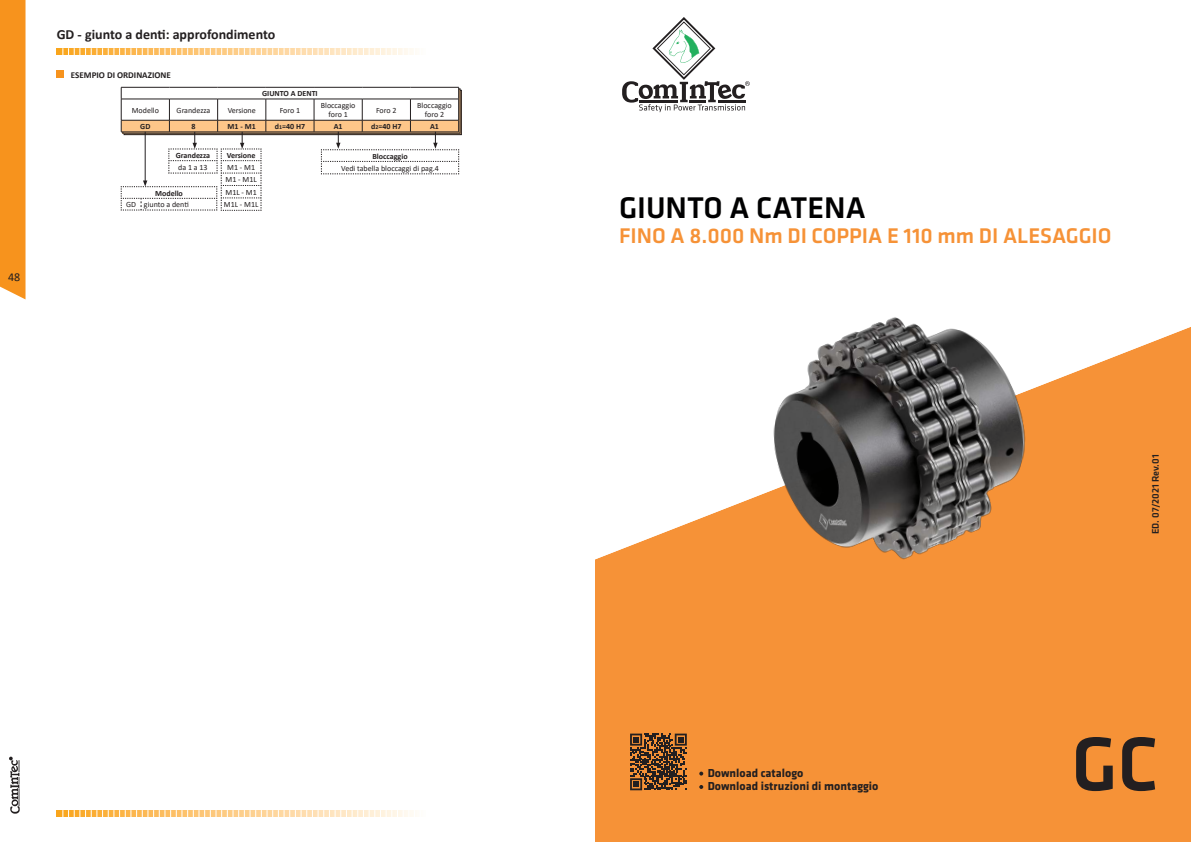
<style>
.page{position:relative;width:1191px;height:842px;background:#fff}
.page>*{position:absolute;margin:0;border:0;box-sizing:border-box;transform-origin:0 0}
.t1{font:500 78.8px "Klavika";color:#231f20}
.t2{font:500 31px "Klavika";color:#000001}
.t3{font:500 22px "Klavika";color:#f69237}
.t4{font:700 14px "Calibri";color:#231f20}
.t5{font:700 12px/13px "Klavika";color:#231f20}
.t6{font:12px "Calibri";color:#231f20}
.t7{font:500 10px "Klavika";letter-spacing:-.005em;color:#231f20}
.t8{font:700 9px "Calibri";color:#231f20}
.t9{font:8px/9.6px "Calibri";color:#231f20;text-align:center}
.t10{font:700 8px "Calibri";color:#231f20}
.s1{font-size:6px}
</style>
<div class="page">
<svg style="left:57px;top:811px;width:5px;height:5px"></svg>
<svg style="left:62px;top:810px;width:352px;height:7px;background:#fdd69d"></svg>
<svg style="left:9px;top:757px;width:11px;height:57px"></svg>
<div style="left:0;top:0;width:26px;height:299px;background:#f7931d"></div>
<div style="left:57px;top:71px;width:7px;height:7px;background:#f7931d"></div>
<svg style="left:57px;top:49px;width:5px;height:6px"></svg>
<svg style="left:62px;top:48px;width:352px;height:7px;background:#fdd69d"></svg>
<div style="left:595px;top:681px;width:596px;height:161px;background:#f69237"></div>
<svg style="left:595px;top:82px;width:596px;height:599px"></svg>
<svg style="left:630px;top:734px;width:57px;height:56px;background:#744b28"></svg>
<svg style="left:699px;top:772px;width:4px;height:3px"></svg>
<svg style="left:699px;top:785px;width:4px;height:4px"></svg>
<svg style="left:622px;top:17px;width:127px;height:95px"></svg>
<img style="left:666px;top:215px;width:454px;height:453px">
<svg style="left:121px;top:87px;width:338px;height:124px"></svg>
<h3 class="t6" style="left:8px;top:269px;width:14px">48</h3>
<p class="t4" style="left:57px;top:24px;width:220px">GD - giunto a denti: approfondimento</p>
<p class="t8" style="left:71px;top:68px;width:101px">ESEMPIO DI ORDINAZIONE</p>
<p class="t10" style="left:262px;top:88px;width:57px">GIUNTO A DENTI</p>
<p class="t9" style="left:132px;top:105px;width:29px">Modello</p>
<p class="t9" style="left:177px;top:105px;width:35px">Grandezza</p>
<p class="t9" style="left:228px;top:105px;width:30px">Versione</p>
<p class="t9" style="left:280px;top:105px;width:22px">Foro 1</p>
<p class="t9" style="left:321px;top:100px;width:36px">Bloccaggio foro 1</p>
<p class="t9" style="left:376px;top:105px;width:22px">Foro 2</p>
<p class="t9" style="left:417px;top:100px;width:36px">Bloccaggio foro 2</p>
<p class="t10" style="left:140px;top:121px;width:12px">GD</p>
<p class="t10" style="left:191px;top:121px;width:6px">8</p>
<p class="t10" style="left:228px;top:121px;width:30px">M1 - M1</p>
<p class="t10" style="left:275px;top:121px;width:32px">d<span class="s1">1</span>=40 H7</p>
<p class="t10" style="left:334px;top:121px;width:10px">A1</p>
<p class="t10" style="left:371px;top:121px;width:32px">d<span class="s1">2</span>=40 H7</p>
<p class="t10" style="left:430px;top:121px;width:10px">A1</p>
<p class="t10" style="left:176px;top:149px;width:36px">Grandezza</p>
<p class="t9" style="left:178px;top:162px;width:31px">da 1 a 13</p>
<p class="t10" style="left:155px;top:187px;width:29px">Modello</p>
<p class="t9" style="left:126px;top:200px;width:11px">GD</p>
<p class="t9" style="left:144px;top:200px;width:46px">giunto a denti</p>
<p class="t10" style="left:227px;top:149px;width:30px">Versione</p>
<p class="t9" style="left:227px;top:162px;width:29px">M1 - M1</p>
<p class="t9" style="left:225px;top:175px;width:33px">M1 - M1L</p>
<p class="t9" style="left:225px;top:187px;width:33px">M1L - M1</p>
<p class="t9" style="left:224px;top:199px;width:36px">M1L - M1L</p>
<p class="t10" style="left:372px;top:150px;width:37px">Bloccaggio</p>
<p class="t9" style="left:341px;top:163px;width:99px">Vedi tabella bloccaggi di pag.4</p>
<p class="t2" style="left:619px;top:191px;width:248px">GIUNTO A CATENA</p>
<p class="t3" style="left:619px;top:224px;width:494px">FINO A 8.000 Nm DI COPPIA E 110 mm DI ALESAGGIO</p>
<p class="t7" style="left:1150px;top:534px;width:81px;rotate:-90deg">ED. 07/2021 Rev.01</p>
<p class="t5" style="left:707px;top:767px;width:172px">Download catalogo<br>Download istruzioni di montaggio</p>
<p class="t1" style="left:1071px;top:721px;width:89px">GC</p>
</div>
